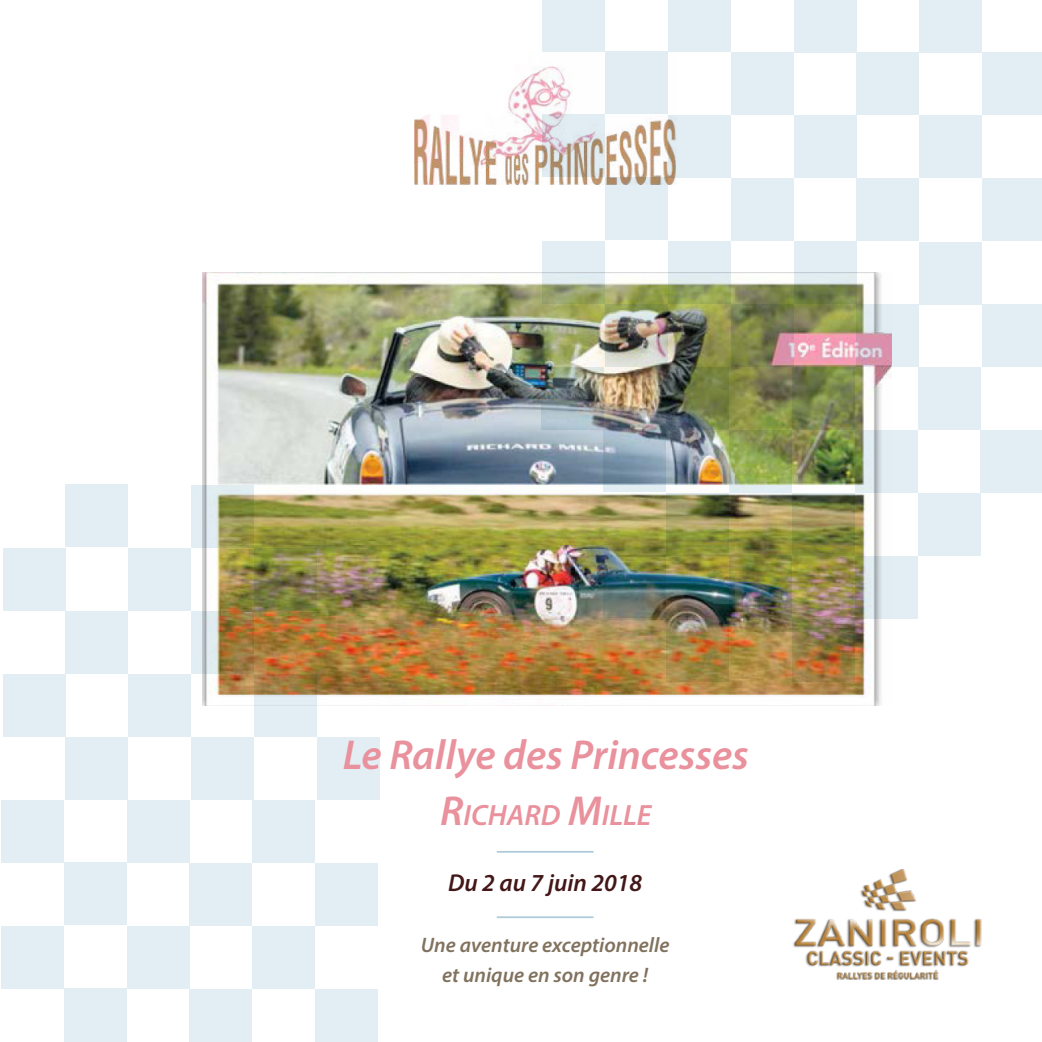
<style>
.page{position:relative;width:1042px;height:1042px;background:#fff}
.page>*{position:absolute;margin:0;border:0;box-sizing:border-box;transform-origin:0 0}
.t1{font:italic 600 42px "Myriad Pro";color:#e9919c}
.t2{font:italic 600 29.4px "Myriad Pro";color:#e9919c}
.t3{font:italic 600 24.5px "Myriad Pro";color:#431718}
.t4{font:italic 600 21px "Myriad Pro";color:#81725e}
.s1{font-size:42px}
</style>
<div class="page">
<div style="left:128px;top:674px;width:63px;height:63px;background:#e3eef4"></div>
<div style="left:254px;top:674px;width:63px;height:63px;background:#e3eef4"></div>
<div style="left:190px;top:989px;width:62px;height:53px;background:#e3eef4"></div>
<div style="left:191px;top:611px;width:63px;height:63px;background:#e3eef4"></div>
<div style="left:66px;top:611px;width:62px;height:63px;background:#e3eef4"></div>
<div style="left:315px;top:989px;width:63px;height:53px;background:#e3eef4"></div>
<div style="left:127px;top:926px;width:63px;height:63px;background:#e3eef4"></div>
<div style="left:128px;top:548px;width:63px;height:63px;background:#e3eef4"></div>
<div style="left:252px;top:926px;width:63px;height:63px;background:#e3eef4"></div>
<div style="left:190px;top:862px;width:62px;height:63px;background:#e3eef4"></div>
<div style="left:315px;top:863px;width:63px;height:63px;background:#e3eef4"></div>
<div style="left:127px;top:800px;width:63px;height:62px;background:#e3eef4"></div>
<div style="left:252px;top:800px;width:63px;height:63px;background:#e3eef4"></div>
<div style="left:191px;top:737px;width:63px;height:62px;background:#e3eef4"></div>
<div style="left:66px;top:736px;width:62px;height:63px;background:#e3eef4"></div>
<div style="left:317px;top:737px;width:63px;height:63px;background:#e3eef4"></div>
<div style="left:3px;top:674px;width:63px;height:62px;background:#e3eef4"></div>
<div style="left:64px;top:989px;width:63px;height:53px;background:#e3eef4"></div>
<div style="left:1px;top:926px;width:63px;height:63px;background:#e3eef4"></div>
<div style="left:3px;top:548px;width:63px;height:63px;background:#e3eef4"></div>
<div style="left:191px;top:485px;width:63px;height:62px;background:#e3eef4"></div>
<div style="left:64px;top:862px;width:63px;height:63px;background:#e3eef4"></div>
<div style="left:66px;top:484px;width:62px;height:63px;background:#e3eef4"></div>
<div style="left:1px;top:799px;width:63px;height:63px;background:#e3eef4"></div>
<div style="left:982px;top:52px;width:60px;height:63px;background:#e3eef4"></div>
<div style="left:980px;top:430px;width:62px;height:63px;background:#e3eef4"></div>
<div style="left:982px;top:178px;width:60px;height:63px;background:#e3eef4"></div>
<div style="left:982px;top:304px;width:60px;height:63px;background:#e3eef4"></div>
<div style="left:731px;top:52px;width:62px;height:63px;background:#e3eef4"></div>
<div style="left:856px;top:52px;width:63px;height:63px;background:#e3eef4"></div>
<div style="left:855px;top:430px;width:62px;height:63px;background:#e3eef4"></div>
<div style="left:919px;top:115px;width:63px;height:63px;background:#e3eef4"></div>
<div style="left:917px;top:493px;width:63px;height:63px;background:#e3eef4"></div>
<div style="left:668px;top:115px;width:63px;height:63px;background:#e3eef4"></div>
<div style="left:793px;top:115px;width:63px;height:63px;background:#e3eef4"></div>
<div style="left:731px;top:178px;width:62px;height:62px;background:#e3eef4"></div>
<div style="left:856px;top:178px;width:63px;height:63px;background:#e3eef4"></div>
<div style="left:855px;top:556px;width:62px;height:62px;background:#e3eef4"></div>
<div style="left:605px;top:177px;width:63px;height:63px;background:#e3eef4"></div>
<div style="left:919px;top:242px;width:63px;height:62px;background:#e3eef4"></div>
<div style="left:668px;top:241px;width:63px;height:63px;background:#e3eef4"></div>
<div style="left:793px;top:241px;width:63px;height:63px;background:#e3eef4"></div>
<div style="left:542px;top:241px;width:63px;height:63px;background:#e3eef4"></div>
<div style="left:856px;top:304px;width:63px;height:63px;background:#e3eef4"></div>
<div style="left:919px;top:0;width:63px;height:52px;background:#e3eef4"></div>
<div style="left:917px;top:367px;width:63px;height:63px;background:#e3eef4"></div>
<div style="left:668px;top:0;width:63px;height:52px;background:#e3eef4"></div>
<div style="left:793px;top:0;width:63px;height:52px;background:#e3eef4"></div>
<div style="left:542px;top:0;width:63px;height:52px;background:#e3eef4"></div>
<img style="left:202px;top:272px;width:689px;height:433px">
<img style="left:793px;top:870px;width:189px;height:110px">
<img style="left:414px;top:52px;width:262px;height:132px">
<hr style="left:497px;top:851px;width:96px;height:1px;background:#adcbdb">
<hr style="left:497px;top:916px;width:96px;height:2px;background:#adcbdb">
<p class="t1" style="left:343px;top:728px;width:408px">Le Rallye des Princesses</p>
<p class="t2" style="left:440px;top:796px;width:213px"><span class="s1">R</span>ICHARD <span class="s1">M</span>ILLE</p>
<p class="t3" style="left:448px;top:867px;width:196px">Du 2 au 7 juin 2018</p>
<p class="t4" style="left:421px;top:932px;width:250px">Une aventure exceptionnelle</p>
<p class="t4" style="left:442px;top:961px;width:207px">et unique en son genre !</p>
</div>
